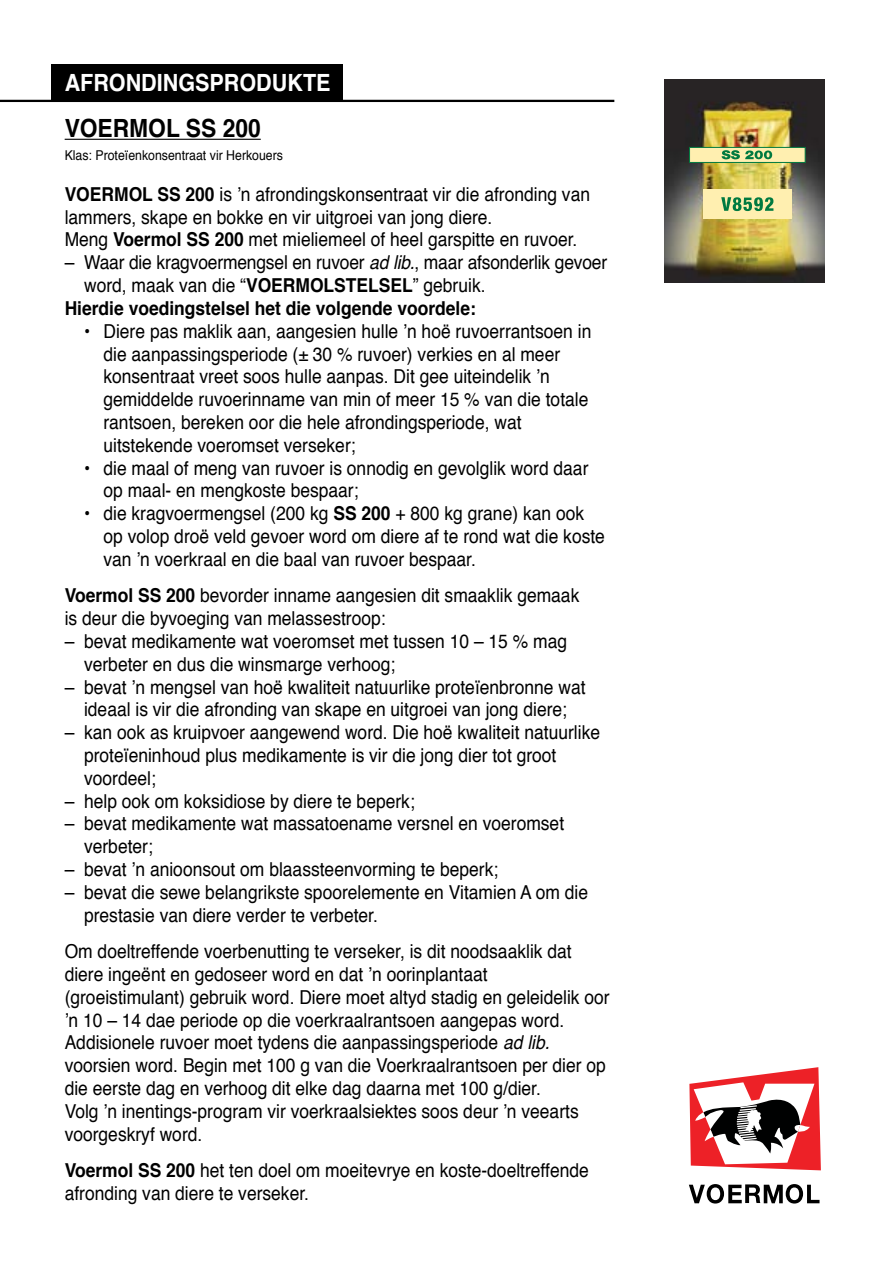
<style>
.page{position:relative;width:893px;height:1263px;background:#fff}
.page>*{position:absolute;margin:0;border:0;box-sizing:border-box;transform-origin:0 0}
.t1{font:700 25.05px "Helvetica";color:#000;scale:.91 1}
.t2{font:700 23.7px "Helvetica";color:#fff;scale:.91 1}
.t3{font:19.2px/22.8px "Helvetica";color:#000;scale:.91 1}
.t4{font:700 19.2px "Helvetica";color:#000;scale:.91 1}
.t5{font:13.5px "Helvetica";color:#000;scale:.91 1}
.s1{font-weight:700}
.s2{font-style:italic}
</style>
<div class="page">
<svg style="left:689px;top:1067px;width:132px;height:136px"></svg>
<img style="left:664px;top:80px;width:161px;height:203px">
<div style="left:689px;top:147px;width:116px;height:16px;background:#ffefb0;border:1px solid #007a40"></div>
<svg style="left:722px;top:150px;width:50px;height:9px"></svg>
<div style="left:703px;top:189px;width:88px;height:30px;background:#ffefb0"></div>
<svg style="left:721px;top:197px;width:52px;height:14px"></svg>
<hr style="left:65px;top:139px;width:196px;height:1px;background:#000">
<hr style="left:0;top:100px;width:614px;height:2px;background:#000">
<div style="left:51px;top:65px;width:292px;height:37px;background:#000"></div>
<p class="t2" style="left:65px;top:64px;width:294px">AFRONDINGSPRODUKTE</p>
<h1 class="t1" style="left:65px;top:108px;width:217px">VOERMOL SS 200</h1>
<p class="t5" style="left:65px;top:145px;width:241px">Klas: Proteïenkonsentraat vir Herkouers</p>
<p class="t3" style="left:65px;top:183px;width:579px"><span class="s1">VOERMOL SS 200</span> is ’n afrondingskonsentraat vir die afronding van lammers, skape en bokke en vir uitgroei van jong diere.<br>Meng <span class="s1">Voermol SS 200</span> met mieliemeel of heel garspitte en ruvoer.</p>
<p class="t3" style="left:65px;top:252px;width:598px">– Waar die kragvoermengsel en ruvoer <span class="s2">ad lib.</span>, maar afsonderlik gevoer</p>
<p class="t3" style="left:84px;top:275px;width:443px">word, maak van die “<span class="s1">VOERMOLSTELSEL</span>” gebruik.</p>
<p class="t4" style="left:65px;top:293px;width:453px">Hierdie voedingstelsel het die volgende voordele:</p>
<p class="t3" style="left:103px;top:320px;width:538px;text-indent:-19px">• Diere pas maklik aan, aangesien hulle ’n hoë ruvoerrantsoen in die aanpassingsperiode (± 30 % ruvoer) verkies en al meer konsentraat vreet soos hulle aanpas. Dit gee uiteindelik ’n gemiddelde ruvoerinname van min of meer 15 % van die totale rantsoen, bereken oor die hele afrondingsperiode, wat uitstekende voeromset verseker;</p>
<p class="t3" style="left:103px;top:457px;width:534px;text-indent:-19px">• die maal of meng van ruvoer is onnodig en gevolglik word daar op maal- en mengkoste bespaar;</p>
<p class="t3" style="left:103px;top:503px;width:553px;text-indent:-19px">• die kragvoermengsel (200 kg <span class="s1">SS 200</span> + 800 kg grane) kan ook op volop droë veld gevoer word om diere af te rond wat die koste van ’n voerkraal en die baal van ruvoer bespaar.</p>
<p class="t3" style="left:65px;top:585px;width:567px"><span class="s1">Voermol SS 200</span> bevorder inname aangesien dit smaaklik gemaak is deur die byvoeging van melassestroop:</p>
<p class="t3" style="left:84px;top:630px;width:532px;text-indent:-19px">– bevat medikamente wat voeromset met tussen 10 – 15 % mag verbeter en dus die winsmarge verhoog;</p>
<p class="t3" style="left:65px;top:676px;width:574px;text-align:center">– bevat ’n mengsel van hoë kwaliteit natuurlike proteïenbronne wat ideaal is vir die afronding van skape en uitgroei van jong diere;</p>
<p class="t3" style="left:84px;top:722px;width:569px;text-indent:-19px">– kan ook as kruipvoer aangewend word. Die hoë kwaliteit natuurlike proteïeninhoud plus medikamente is vir die jong dier tot groot voordeel;</p>
<p class="t3" style="left:65px;top:790px;width:386px">– help ook om koksidiose by diere te beperk;</p>
<p class="t3" style="left:84px;top:813px;width:529px;text-indent:-19px">– bevat medikamente wat massatoename versnel en voeromset verbeter;</p>
<p class="t3" style="left:65px;top:858px;width:478px">– bevat ’n anioonsout om blaassteenvorming te beperk;</p>
<p class="t3" style="left:84px;top:881px;width:555px;text-indent:-19px">– bevat die sewe belangrikste spoorelemente en Vitamien A om die prestasie van diere verder te verbeter.</p>
<p class="t3" style="left:65px;top:940px;width:600px">Om doeltreffende voerbenutting te verseker, is dit noodsaaklik dat diere ingeënt en gedoseer word en dat ’n oorinplantaat (groeistimulant) gebruik word. Diere moet altyd stadig en geleidelik oor ’n 10 – 14 dae periode op die voerkraalrantsoen aangepas word.<br>Addisionele ruvoer moet tydens die aanpassingsperiode <span class="s2">ad lib. </span>voorsien word. Begin met 100 g van die Voerkraalrantsoen per dier op die eerste dag en verhoog dit elke dag daarna met 100 g/dier.<br>Volg ’n inentings-program vir voerkraalsiektes soos deur ’n veearts voorgeskryf word.</p>
<p class="t3" style="left:65px;top:1159px;width:577px"><span class="s1">Voermol SS 200</span> het ten doel om moeitevrye en koste-doeltreffende afronding van diere te verseker.</p>
</div>
